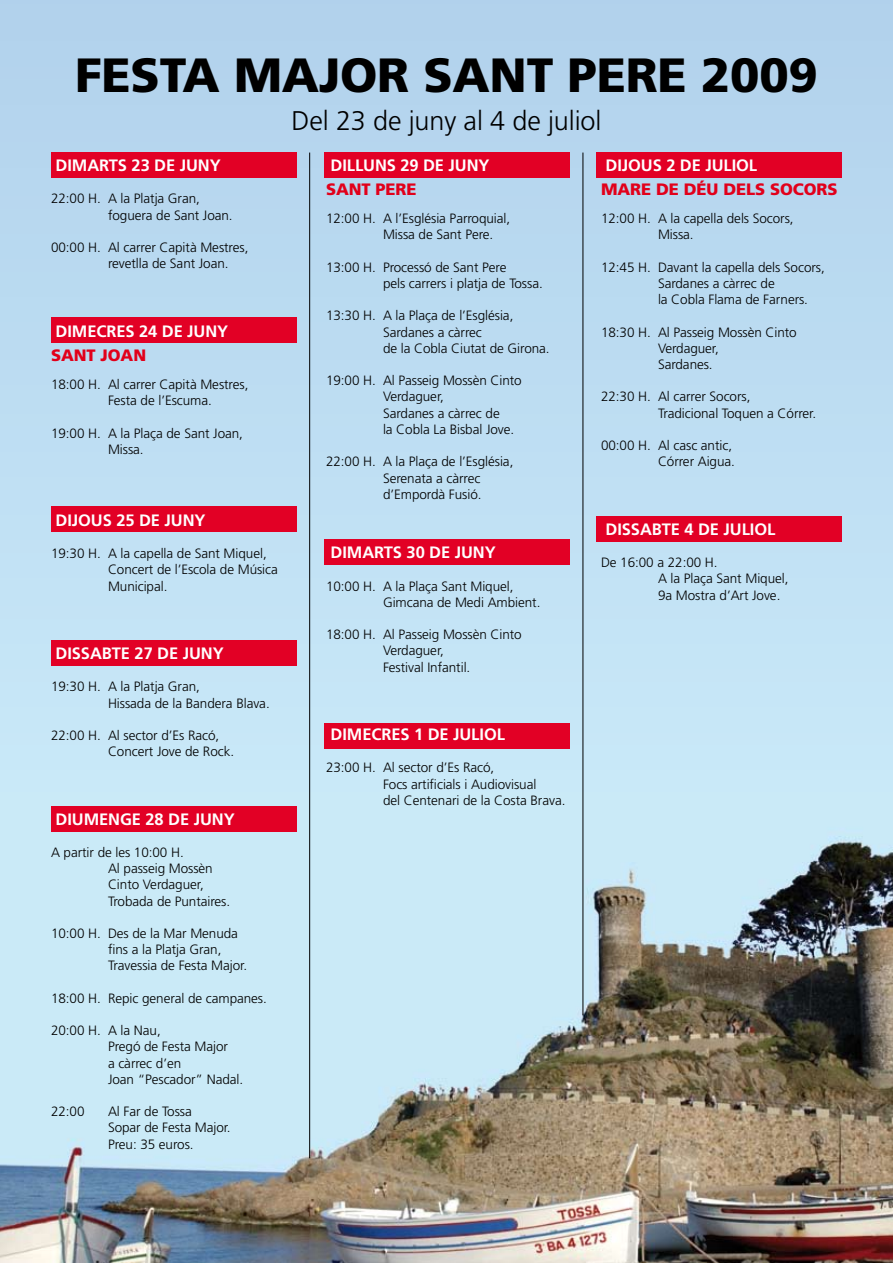
<style>
.page{position:relative;width:893px;height:1263px;background:#fff}
.page>*{position:absolute;margin:0;border:0;box-sizing:border-box;transform-origin:0 0}
.t1{font:900 48px "Frutiger LT Std";letter-spacing:-.005em;color:#000}
.t2{font:300 27px "Frutiger LT Std";letter-spacing:-.005em;color:#000}
.t3{font:700 16.5px "Frutiger LT Std";letter-spacing:-.005em;color:#fff}
.t4{font:900 16.5px "Frutiger LT Std";letter-spacing:-.005em;color:#e2001a}
.t5{font:300 13.5px/16.2px "Frutiger LT Std";letter-spacing:-.005em;color:#000}
</style>
<div class="page">
<img style="left:0;top:792px;width:893px;height:471px">
<div style="left:0;top:0;width:893px;height:792px;background:#bdddf2"></div>
<div style="left:52px;top:152px;width:245px;height:26px;background:#e20025"></div>
<div style="left:52px;top:807px;width:245px;height:25px;background:#e20025"></div>
<div style="left:325px;top:152px;width:245px;height:26px;background:#e20025"></div>
<div style="left:325px;top:539px;width:245px;height:26px;background:#e20025"></div>
<div style="left:325px;top:723px;width:245px;height:25px;background:#e20025"></div>
<div style="left:597px;top:152px;width:245px;height:26px;background:#e20025"></div>
<div style="left:597px;top:517px;width:245px;height:25px;background:#e20025"></div>
<div style="left:52px;top:317px;width:245px;height:26px;background:#e20025"></div>
<div style="left:52px;top:506px;width:245px;height:26px;background:#e20025"></div>
<div style="left:52px;top:640px;width:245px;height:26px;background:#e20025"></div>
<hr style="left:309px;top:153px;width:1px;height:1005px;background:#000">
<hr style="left:583px;top:153px;width:1px;height:862px;background:#000">
<h1 class="t1" style="left:75px;top:46px;width:744px">FESTA MAJOR SANT PERE 2009</h1>
<h2 class="t2" style="left:292px;top:105px;width:311px">Del 23 de juny al 4 de juliol</h2>
<p class="t3" style="left:56px;top:156px;width:167px">DIMARTS 23 DE JUNY</p>
<p class="t5" style="left:108px;top:191px;width:126px;text-indent:-57px">22:00 H. A la Platja Gran, foguera de Sant Joan.</p>
<p class="t5" style="left:108px;top:239px;width:142px;text-indent:-57px">00:00 H. Al carrer Capità Mestres, revetlla de Sant Joan.</p>
<p class="t3" style="left:56px;top:321px;width:174px">DIMECRES 24 DE JUNY</p>
<p class="t4" style="left:51px;top:345px;width:97px">SANT JOAN</p>
<p class="t5" style="left:108px;top:376px;width:142px;text-indent:-57px">18:00 H. Al carrer Capità Mestres,<br>Festa de l’Escuma.</p>
<p class="t5" style="left:108px;top:425px;width:136px;text-indent:-57px">19:00 H. A la Plaça de Sant Joan,<br>Missa.</p>
<p class="t3" style="left:56px;top:510px;width:151px">DIJOUS 25 DE JUNY</p>
<p class="t5" style="left:108px;top:545px;width:171px;text-indent:-57px">19:30 H. A la capella de Sant Miquel,<br>Concert de l’Escola de Música<br>Municipal.</p>
<p class="t3" style="left:56px;top:643px;width:170px">DISSABTE 27 DE JUNY</p>
<p class="t5" style="left:108px;top:679px;width:163px;text-indent:-57px">19:30 H. A la Platja Gran,<br>Hissada de la Bandera Blava.</p>
<p class="t5" style="left:108px;top:727px;width:128px;text-indent:-57px">22:00 H. Al sector d’Es Racó,<br>Concert Jove de Rock.</p>
<p class="t3" style="left:56px;top:809px;width:181px">DIUMENGE 28 DE JUNY</p>
<p class="t5" style="left:108px;top:844px;width:124px;text-indent:-57px">A partir de les 10:00 H.<br>Al passeig Mossèn<br>Cinto Verdaguer,<br>Trobada de Puntaires.</p>
<p class="t5" style="left:108px;top:925px;width:141px;text-indent:-57px">10:00 H. Des de la Mar Menuda fins a la Platja Gran,<br>Travessia de Festa Major.</p>
<p class="t5" style="left:51px;top:990px;width:217px">18:00 H. Repic general de campanes.</p>
<p class="t5" style="left:108px;top:1022px;width:137px;text-indent:-57px">20:00 H. A la Nau,<br>Pregó de Festa Major<br>a càrrec d’en<br>Joan “Pescador” Nadal.</p>
<p class="t5" style="left:51px;top:1103px;width:35px">22:00</p>
<p class="t5" style="left:108px;top:1103px;width:124px">Al Far de Tossa<br>Sopar de Festa Major.<br>Preu: 35 euros.</p>
<p class="t3" style="left:330px;top:156px;width:161px">DILLUNS 29 DE JUNY</p>
<p class="t4" style="left:326px;top:180px;width:92px">SANT PERE</p>
<p class="t5" style="left:383px;top:211px;width:129px;text-indent:-57px">12:00 H. A l’Església Parroquial,<br>Missa de Sant Pere.</p>
<p class="t5" style="left:383px;top:259px;width:161px;text-indent:-57px">13:00 H. Processó de Sant Pere<br>pels carrers i platja de Tossa.</p>
<p class="t5" style="left:383px;top:308px;width:168px;text-indent:-57px">13:30 H. A la Plaça de l’Església,<br>Sardanes a càrrec<br>de la Cobla Ciutat de Girona.</p>
<p class="t5" style="left:383px;top:373px;width:140px;text-indent:-57px">19:00 H. Al Passeig Mossèn Cinto<br>Verdaguer,<br>Sardanes a càrrec de<br>la Cobla La Bisbal Jove.</p>
<p class="t5" style="left:383px;top:454px;width:132px;text-indent:-57px">22:00 H. A la Plaça de l’Església,<br>Serenata a càrrec d’Empordà Fusió.</p>
<p class="t3" style="left:330px;top:543px;width:167px">DIMARTS 30 DE JUNY</p>
<p class="t5" style="left:383px;top:578px;width:159px;text-indent:-57px">10:00 H. A la Plaça Sant Miquel,<br>Gimcana de Medi Ambient.</p>
<p class="t5" style="left:383px;top:626px;width:140px;text-indent:-57px">18:00 H. Al Passeig Mossèn Cinto<br>Verdaguer,<br>Festival Infantil.</p>
<p class="t3" style="left:330px;top:724px;width:165px">DIMECRES 1 DE JULIOL</p>
<p class="t5" style="left:383px;top:760px;width:184px;text-indent:-57px">23:00 H. Al sector d’Es Racó,<br>Focs artificials i Audiovisual<br>del Centenari de la Costa Brava.</p>
<p class="t3" style="left:605px;top:156px;width:142px">DIJOUS 2 DE JULIOL</p>
<p class="t4" style="left:601px;top:180px;width:238px">MARE DE DÉU DELS SOCORS</p>
<p class="t5" style="left:658px;top:211px;width:137px;text-indent:-57px">12:00 H. A la capella dels Socors,<br>Missa.</p>
<p class="t5" style="left:658px;top:259px;width:168px;text-indent:-57px">12:45 H. Davant la capella dels Socors,<br>Sardanes a càrrec de<br>la Cobla Flama de Farners.</p>
<p class="t5" style="left:658px;top:324px;width:140px;text-indent:-57px">18:30 H. Al Passeig Mossèn Cinto<br>Verdaguer,<br>Sardanes.</p>
<p class="t5" style="left:658px;top:389px;width:160px;text-indent:-57px">22:30 H. Al carrer Socors,<br>Tradicional Toquen a Córrer.</p>
<p class="t5" style="left:601px;top:437px;width:135px;text-align:right">00:00 H. Al casc antic,<br>Córrer Aigua.</p>
<p class="t3" style="left:605px;top:519px;width:160px">DISSABTE 4 DE JULIOL</p>
<p class="t5" style="left:658px;top:554px;width:132px;text-indent:-57px">De 16:00 a 22:00 H.<br>A la Plaça Sant Miquel,<br>9a Mostra d’Art Jove.</p>
</div>
